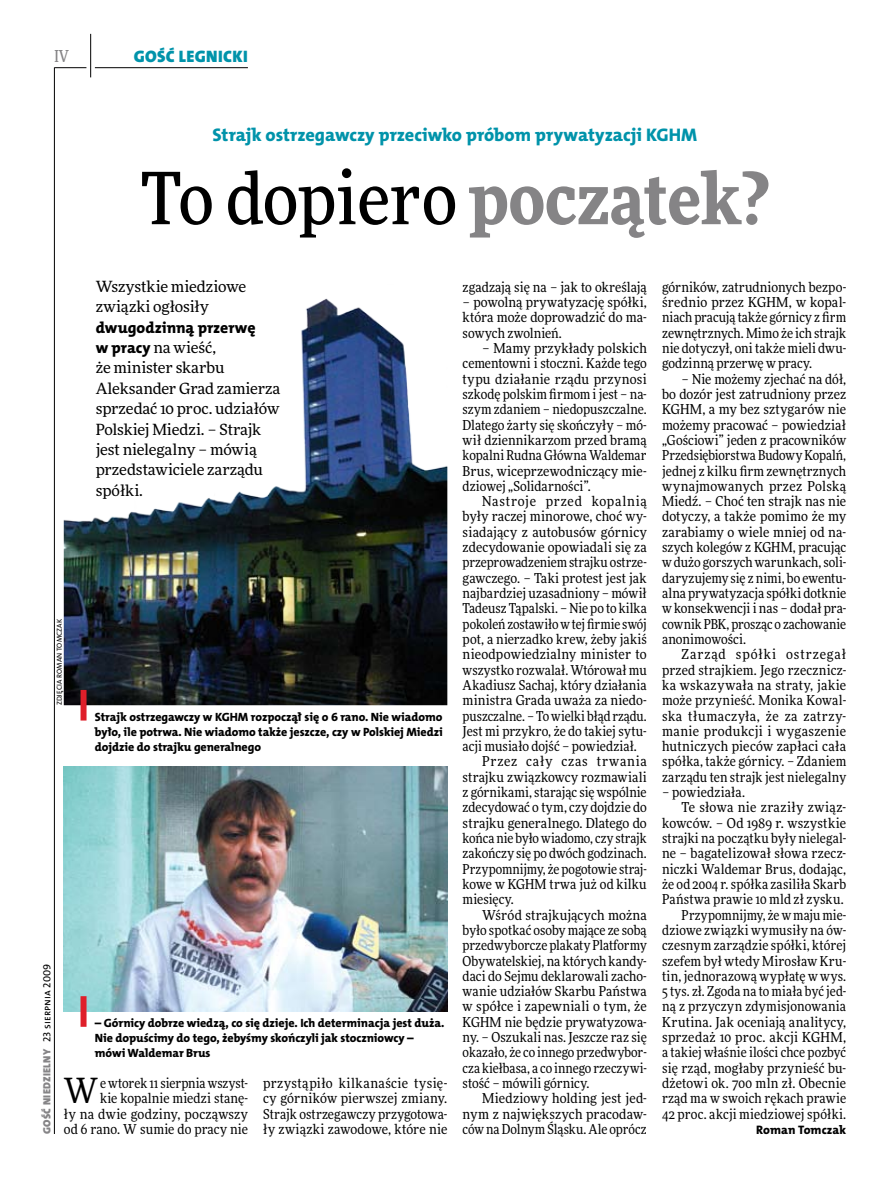
<style>
.page{position:relative;width:893px;height:1191px;background:#fff}
.page>*{position:absolute;margin:0;border:0;box-sizing:border-box;transform-origin:0 0}
.t1{font:500 72px "Freeday Narrow";color:#000}
.t2{font:34.8px "Freeday Narrow News";color:#000}
.t3{font:18.3px "The Mix HP8 Ex Bld";color:#0093aa}
.t4{font:16.65px "The Mix HP9 Blk";letter-spacing:.02em;color:#0093aa}
.t5{font:500 16.5px "Freeday Narrow";color:#858486;scale:.9 1}
.t6{font:15.75px "The Mix HP8 Ex Bld";letter-spacing:.005em;color:#000}
.t7{font:15.45px/20.4px "Freeday News";letter-spacing:-.01em;color:#000}
.t8{font:13.65px/15.3px "Freeday Narrow News";letter-spacing:.005em;color:#000;text-align:justify}
.t9{font:13.65px "Freeday Narrow News";letter-spacing:.025em;color:#000}
.t10{font:13.65px "Freeday Narrow News";letter-spacing:.05em;color:#000}
.t11{font:13.65px "Freeday Narrow News";letter-spacing:.055em;color:#000}
.t12{font:12.3px "The Mix HP8 Ex Bld";letter-spacing:.035em;color:#000}
.t13{font:12px/15.3px "The Mix HP8 Ex Bld";letter-spacing:-.005em;color:#000}
.t14{font:10.5px "The Mix HP9 Blk";letter-spacing:.025em;color:#858486}
.t15{font:7.2px "The Mix HP5 Plain";letter-spacing:.01em;color:#000}
.s1{font-weight:900;color:#858486}
.s2{font-family:"The Mix HP8 Ex Bld";font-size:15.75px}
.s3{font-family:"The Mix HP5 Plain";color:#000}
</style>
<div class="page">
<hr style="left:54px;top:67px;width:1px;height:1067px;background:#000">
<hr style="left:90px;top:34px;width:1px;height:43px;background:#000">
<hr style="left:54px;top:67px;width:32px;height:1px;background:#000">
<hr style="left:95px;top:67px;width:153px;height:1px;background:#000">
<img style="left:64px;top:766px;width:383px;height:245px">
<div style="left:81px;top:996px;width:6px;height:30px;background:#df1f2a"></div>
<img style="left:64px;top:298px;width:383px;height:407px">
<div style="left:81px;top:690px;width:6px;height:30px;background:#df1f2a"></div>
<p class="t5" style="left:54px;top:46px;width:17px">IV</p>
<p class="t4" style="left:134px;top:46px;width:115px">GOŚĆ LEGN ICKI</p>
<h3 class="t3" style="left:213px;top:123px;width:486px">Strajk ostrzegawczy przeciwko próbom prywatyzacji KGHM</h3>
<h1 class="t1" style="left:141px;top:154px;width:630px">To dopiero <span class="s1">początek?</span></h1>
<p class="t7" style="left:96px;top:276px;width:152px">Wszystkie miedziowe związki ogłosiły</p>
<p class="t6" style="left:96px;top:317px;width:161px">dwugodzinną przerwę</p>
<p class="t7" style="left:96px;top:337px;width:186px"><span class="s2">w pracy</span> na wieść,<br>że minister skarbu<br>Aleksander Grad zamierza sprzedać 10 proc. udziałów<br>Polskiej Miedzi. – Strajk jest nielegalny – mówią przedstawiciele zarządu spółki.</p>
<p class="t15" style="left:55px;top:705px;width:88px;rotate:-90deg">zdjęcia Roman tomczak</p>
<p class="t13" style="left:95px;top:709px;width:349px;text-align:justify">Strajk ostrzegawczy w KGHM rozpoczął się o 6 rano. Nie wiadomo było, ile potrwa. Nie wiadomo także jeszcze, czy w Polskiej Miedzi dojdzie do strajku generalnego</p>
<p class="t14" style="left:40px;top:1134px;width:172px;rotate:-90deg">GOŚĆ NIEDZIELNY <span class="s3">23 sierpnia 2009</span></p>
<p class="t13" style="left:95px;top:1015px;width:351px">– Górnicy dobrze wiedzą, co się dzieje. Ich determinacja jest duża.<br>Nie dopuścimy do tego, żebyśmy skończyli jak stoczniowcy – mówi Waldemar Brus</p>
<p class="t8" style="left:64px;top:1075px;width:186px;text-align:right">e wtorek 11 sierpnia wszyst-<br>kie kopalnie miedzi stanę-<br>ły na dwie godziny, począwszy od 6 rano. W sumie do pracy nie</p>
<p class="t8" style="left:263px;top:1075px;width:186px">przystąpiło kilkanaście tysię&shy;cy górników pierwszej zmiany.<br>Strajk ostrzegawczy przygotowa&shy;ły związki zawodowe, które nie</p>
<h2 class="t2" style="left:64px;top:1069px;width:36px">W</h2>
<p class="t8" style="left:463px;top:279px;width:186px">zgadzają się na – jak to określają</p>
<p class="t8" style="left:463px;top:294px;width:186px">– powolną prywatyzację spółki, która może doprowadzić do ma&shy;sowych zwolnień.</p>
<p class="t8" style="left:463px;top:340px;width:186px;text-indent:20px">– Mamy przykłady polskich cementowni i stoczni. Każde tego typu działanie rządu przynosi szkodę polskim firmom i jest – na&shy;szym zdaniem – niedopuszczalne.<br>Dlatego żarty się skończyły – mó&shy;wił dziennikarzom przed bramą kopalni Rudna Główna Waldemar Brus, wiceprzewodniczący mie&shy;dziowej „Solidarności”.</p>
<p class="t10" style="left:482px;top:493px;width:166px">Nastroje przed kopalnią</p>
<p class="t8" style="left:463px;top:509px;width:186px">były raczej minorowe, choć wy-</p>
<p class="t8" style="left:463px;top:524px;width:186px">siadający z autobusów górnicy</p>
<p class="t8" style="left:463px;top:539px;width:186px">zdecydowanie opowiadali się za</p>
<p class="t8" style="left:463px;top:555px;width:186px">przeprowadzeniem strajku ostrze-</p>
<p class="t8" style="left:463px;top:570px;width:186px">gawczego. – Taki protest jest jak</p>
<p class="t8" style="left:463px;top:585px;width:186px">najbardziej uzasadniony – mówił</p>
<p class="t8" style="left:463px;top:600px;width:186px">Tadeusz Tąpalski. – Nie po to kilka</p>
<p class="t8" style="left:463px;top:616px;width:186px">pokoleń zostawiło w tej firmie swój</p>
<p class="t8" style="left:463px;top:631px;width:186px">pot, a nierzadko krew, żeby jakiś</p>
<p class="t8" style="left:463px;top:646px;width:186px">nieodpowiedzialny minister to</p>
<p class="t8" style="left:463px;top:662px;width:186px">wszystko rozwalał. Wtórował mu</p>
<p class="t8" style="left:463px;top:677px;width:186px">Akadiusz Sachaj, który działania</p>
<p class="t8" style="left:463px;top:692px;width:186px">ministra Grada uważa za niedo-</p>
<p class="t8" style="left:463px;top:708px;width:186px">puszczalne. – To wielki błąd rządu.</p>
<p class="t8" style="left:463px;top:723px;width:186px">Jest mi przykro, że do takiej sytu-</p>
<p class="t8" style="left:463px;top:738px;width:176px">acji musiało dojść – powiedział.</p>
<p class="t11" style="left:482px;top:753px;width:166px">Przez cały czas trwania</p>
<p class="t8" style="left:463px;top:769px;width:186px">strajku związkowcy rozmawiali</p>
<p class="t8" style="left:463px;top:784px;width:186px">z górnikami, starając się wspólnie</p>
<p class="t8" style="left:463px;top:799px;width:186px">zdecydować o tym, czy dojdzie do</p>
<p class="t8" style="left:463px;top:815px;width:186px">strajku generalnego. Dlatego do</p>
<p class="t8" style="left:463px;top:830px;width:186px">końca nie było wiadomo, czy strajk</p>
<p class="t8" style="left:463px;top:845px;width:186px">zakończy się po dwóch godzinach.</p>
<p class="t8" style="left:463px;top:861px;width:186px">Przypomnijmy, że pogotowie straj-</p>
<p class="t8" style="left:463px;top:876px;width:186px">kowe w KGHM trwa już od kilku</p>
<p class="t8" style="left:463px;top:891px;width:53px">miesięcy.</p>
<p class="t8" style="left:482px;top:907px;width:166px">Wśród strajkujących można</p>
<p class="t8" style="left:463px;top:922px;width:186px">było spotkać osoby mające ze sobą</p>
<p class="t8" style="left:463px;top:937px;width:186px">przedwyborcze plakaty Platformy</p>
<p class="t8" style="left:463px;top:953px;width:186px">Obywatelskiej, na których kandy-</p>
<p class="t8" style="left:463px;top:968px;width:186px">daci do Sejmu deklarowali zacho-</p>
<p class="t8" style="left:463px;top:983px;width:186px">wanie udziałów Skarbu Państwa</p>
<p class="t8" style="left:463px;top:998px;width:186px">w spółce i zapewniali o tym, że</p>
<p class="t8" style="left:463px;top:1014px;width:186px">KGHM nie będzie prywatyzowa-</p>
<p class="t8" style="left:463px;top:1029px;width:186px">ny. – Oszukali nas. Jeszcze raz się</p>
<p class="t8" style="left:463px;top:1044px;width:186px">okazało, że co innego przedwybor-</p>
<p class="t8" style="left:463px;top:1060px;width:186px">cza kiełbasa, a co innego rzeczywi-</p>
<p class="t8" style="left:463px;top:1075px;width:128px">stość – mówili górnicy.</p>
<p class="t8" style="left:482px;top:1090px;width:166px">Miedziowy holding jest jed-</p>
<p class="t8" style="left:463px;top:1106px;width:186px">nym z największych pracodaw-</p>
<p class="t8" style="left:463px;top:1121px;width:186px">ców na Dolnym Śląsku. Ale oprócz</p>
<p class="t8" style="left:662px;top:279px;width:186px">górników, zatrudnionych bezpo&shy;średnio przez KGHM, w kopal&shy;niach pracują także górnicy z firm zewnętrznych. Mimo że ich strajk nie dotyczył, oni także mieli dwu&shy;godzinną przerwę w pracy.</p>
<p class="t8" style="left:662px;top:371px;width:186px;text-indent:20px">– Nie możemy zjechać na dół, bo dozór jest zatrudniony przez KGHM, a my bez sztygarów nie możemy pracować – powiedział „Gościowi” jeden z pracowników Przedsiębiorstwa Budowy Kopalń, jednej z kilku firm zewnętrznych wynajmowanych przez Polską Miedź. – Choć ten strajk nas nie dotyczy, a także pomimo że my zarabiamy o wiele mniej od na&shy;szych kolegów z KGHM, pracując w dużo gorszych warunkach, soli&shy;daryzujemy się z nimi, bo ewentu&shy;alna prywatyzacja spółki dotknie w konsekwencji i nas – dodał pra&shy;cownik PBK, prosząc o zachowanie anonimowości.</p>
<p class="t8" style="left:662px;top:646px;width:186px;text-indent:20px">Zarząd spółki ostrzegał przed strajkiem. Jego rzecznicz&shy;ka wskazywała na straty, jakie może przynieść. Monika Kowal&shy;ska tłumaczyła, że za zatrzy&shy;manie produkcji i wygaszenie hutniczych pieców zapłaci cała spółka, także górnicy. – Zdaniem zarządu ten strajk jest nielegalny</p>
<p class="t8" style="left:662px;top:784px;width:84px">– powiedziała.</p>
<p class="t9" style="left:682px;top:799px;width:166px">Te słowa nie zraziły związ-</p>
<p class="t8" style="left:662px;top:815px;width:186px">kowców. – Od 1989 r. wszystkie</p>
<p class="t8" style="left:662px;top:830px;width:186px">strajki na początku były nielegal-</p>
<p class="t8" style="left:662px;top:845px;width:186px">ne – bagatelizował słowa rzecz-</p>
<p class="t8" style="left:662px;top:861px;width:186px">niczki Waldemar Brus, dodając,</p>
<p class="t8" style="left:662px;top:876px;width:186px">że od 2004 r. spółka zasiliła Skarb</p>
<p class="t8" style="left:662px;top:891px;width:183px">Państwa prawie 10 mld zł zysku.</p>
<p class="t8" style="left:682px;top:907px;width:166px">Przypomnijmy, że w maju mie-</p>
<p class="t8" style="left:662px;top:922px;width:186px">dziowe związki wymusiły na ów-</p>
<p class="t8" style="left:662px;top:937px;width:186px">czesnym zarządzie spółki, której</p>
<p class="t8" style="left:662px;top:953px;width:186px">szefem był wtedy Mirosław Kru-</p>
<p class="t8" style="left:662px;top:968px;width:186px">tin, jednorazową wypłatę w wys.</p>
<p class="t8" style="left:662px;top:983px;width:186px">5 tys. zł. Zgoda na to miała być jed-</p>
<p class="t8" style="left:662px;top:998px;width:186px">ną z przyczyn zdymisjonowania</p>
<p class="t8" style="left:662px;top:1014px;width:186px">Krutina. Jak oceniają analitycy,</p>
<p class="t8" style="left:662px;top:1029px;width:186px">sprzedaż 10 proc. akcji KGHM,</p>
<p class="t8" style="left:662px;top:1044px;width:186px">a takiej właśnie ilości chce pozbyć</p>
<p class="t8" style="left:662px;top:1060px;width:186px">się rząd, mogłaby przynieść bu-</p>
<p class="t8" style="left:662px;top:1075px;width:186px">dżetowi ok. 700 mln zł. Obecnie</p>
<p class="t8" style="left:662px;top:1090px;width:186px">rząd ma w swoich rękach prawie</p>
<p class="t8" style="left:662px;top:1106px;width:186px">42 proc. akcji miedziowej spółki.</p>
<p class="t12" style="left:756px;top:1122px;width:92px">Roman Tomczak</p>
</div>
